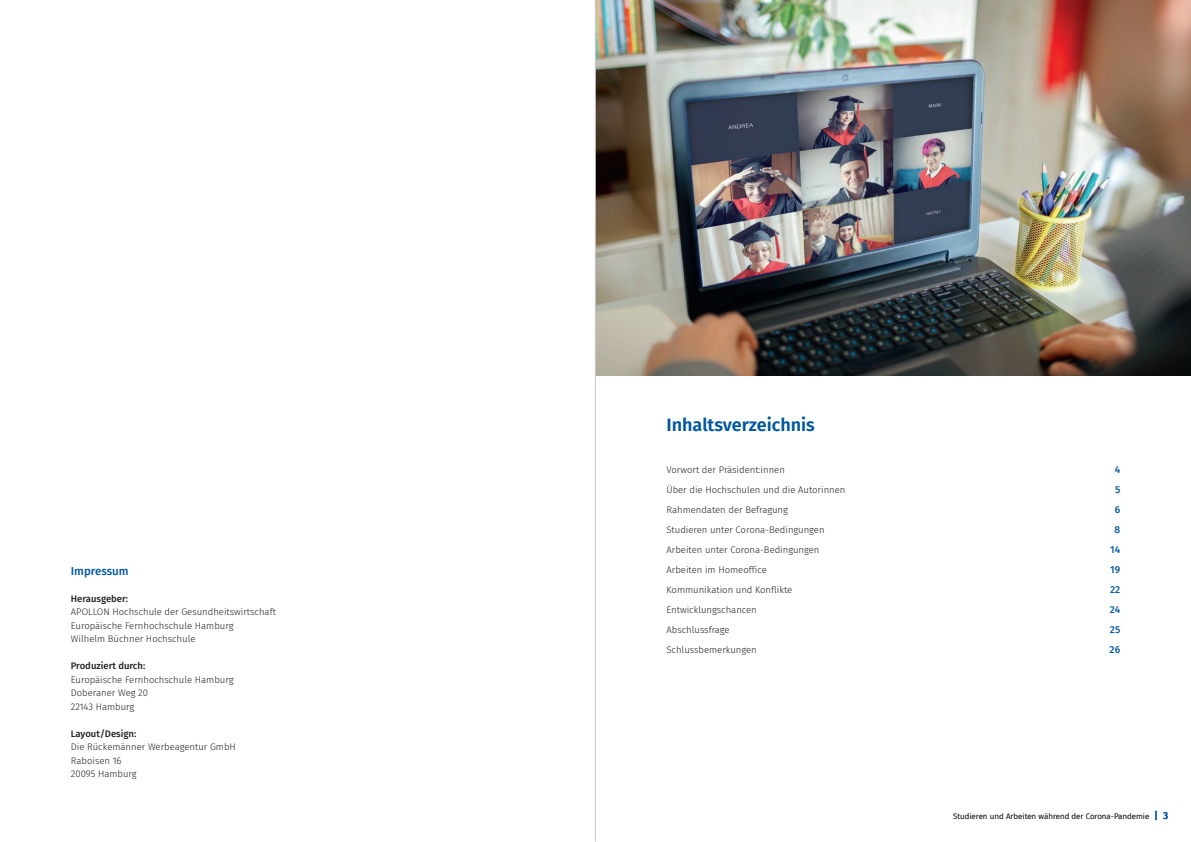
<style>
.page{position:relative;width:1191px;height:842px;background:#fff}
.page>*{position:absolute;margin:0;border:0;box-sizing:border-box;transform-origin:0 0}
.t1{font:600 18px "Fira Sans";color:#01579f}
.t2{font:500 11.5px "Fira Sans";color:#01579f}
.t3{font:500 10px "Fira Sans";color:#01579f}
.t4{font:300 9.5px/13.5px "Fira Sans";color:#231f20}
.t5{font:500 9.5px "Fira Sans";color:#231f20}
.t6{font:300 8px "Fira Sans";color:#231f20}
.s1{font-weight:500;font-size:10px;color:#01579f}
</style>
<div class="page">
<img style="left:596px;top:0;width:595px;height:376px">
<hr style="left:595px;top:0;width:1px;height:841px;background:#c7c8ca">
<p class="t2" style="left:71px;top:562px;width:59px">Impressum</p>
<p class="t5" style="left:71px;top:591px;width:59px">Herausgeber:</p>
<p class="t4" style="left:71px;top:605px;width:207px">APOLLON Hochschule der Gesundheitswirtschaft<br>Europäische Fernhochschule Hamburg<br>Wilhelm Büchner Hochschule</p>
<p class="t5" style="left:71px;top:658px;width:76px">Produziert durch:</p>
<p class="t4" style="left:71px;top:673px;width:164px">Europäische Fernhochschule Hamburg<br>Doberaner Weg 20<br>22143 Hamburg</p>
<p class="t5" style="left:71px;top:726px;width:67px">Layout/Design:</p>
<p class="t4" style="left:71px;top:740px;width:166px">Die Rückemänner Werbeagentur GmbH<br>Raboisen 16<br>20095 Hamburg</p>
<h1 class="t1" style="left:666px;top:410px;width:150px">Inhaltsverzeichnis</h1>
<p class="t4" style="left:666px;top:463px;width:120px">Vorwort der Präsident:innen</p>
<p class="t3" style="left:1114px;top:462px;width:7px">4</p>
<p class="t4" style="left:666px;top:483px;width:180px">Über die Hochschulen und die Autorinnen</p>
<p class="t3" style="left:1115px;top:482px;width:7px">5</p>
<p class="t4" style="left:666px;top:503px;width:123px">Rahmendaten der Befragung</p>
<p class="t3" style="left:1114px;top:502px;width:7px">6</p>
<p class="t4" style="left:666px;top:523px;width:160px">Studieren unter Corona-Bedingungen</p>
<p class="t3" style="left:1114px;top:522px;width:7px">8</p>
<p class="t4" style="left:666px;top:543px;width:154px">Arbeiten unter Corona-Bedingungen</p>
<p class="t3" style="left:1110px;top:542px;width:11px">14</p>
<p class="t4" style="left:666px;top:563px;width:102px">Arbeiten im Homeoffice</p>
<p class="t3" style="left:1110px;top:562px;width:11px">19</p>
<p class="t4" style="left:666px;top:583px;width:127px">Kommunikation und Konflikte</p>
<p class="t3" style="left:1110px;top:582px;width:12px">22</p>
<p class="t4" style="left:666px;top:603px;width:92px">Entwicklungschancen</p>
<p class="t3" style="left:1110px;top:602px;width:12px">24</p>
<p class="t4" style="left:666px;top:623px;width:65px">Abschlussfrage</p>
<p class="t3" style="left:1110px;top:622px;width:12px">25</p>
<p class="t4" style="left:666px;top:643px;width:92px">Schlussbemerkungen</p>
<p class="t3" style="left:1109px;top:642px;width:12px">26</p>
<p class="t6" style="left:953px;top:811px;width:217px">Studieren und Arbeiten während der Corona-Pandemie <span class="s1">| 3</span></p>
</div>
